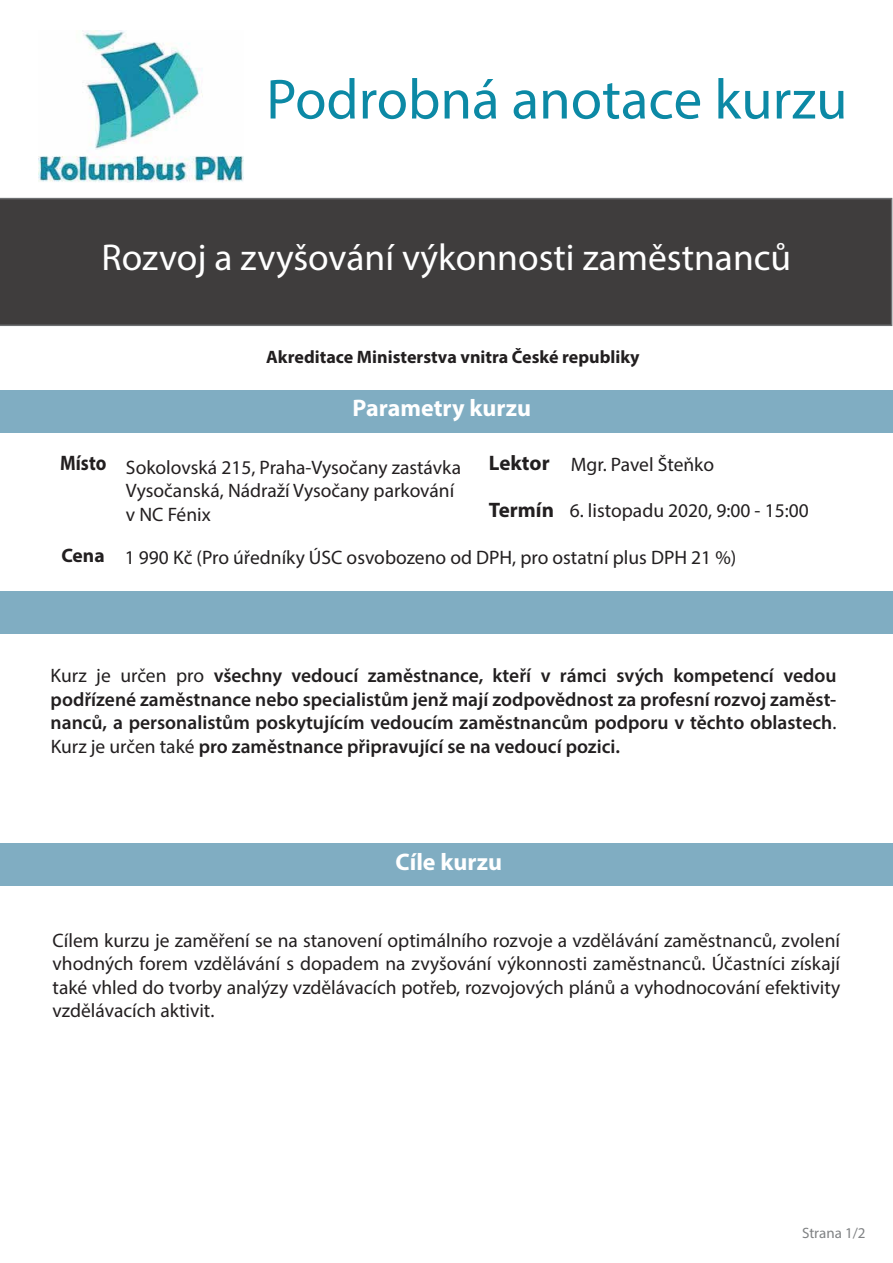
<style>
.page{position:relative;width:893px;height:1263px;background:#fff}
.page>*{position:absolute;margin:0;border:0;box-sizing:border-box;transform-origin:0 0}
.t1{font:57px "Myriad Pro";color:#0c89a5}
.t2{font:37.5px "Myriad Pro";color:#fff}
.t3{font:700 24px "Myriad Pro";color:#fff}
.t4{font:700 21px "Myriad Pro";color:#221f20}
.t5{font:700 21px "Myriad Pro";color:#221f20;scale:.88 1}
.t6{font:19.5px/23.4px "Myriad Pro";color:#231f20;text-align:justify}
.t7{font:600 19.5px/23.4px "Myriad Pro";color:#221f20;text-align:justify}
.t8{font:19.5px "Myriad Pro";color:#221f20}
.t9{font:700 18px "Myriad Pro";color:#221f20}
.t10{font:15px "Myriad Pro";color:#808284}
.s1{font-weight:700}
.s2{font-weight:400}
</style>
<div class="page">
<div style="left:0;top:198px;width:892px;height:128px;background:#3f3d3d"></div>
<div style="left:0;top:391px;width:893px;height:42px;background:#80adc2"></div>
<div style="left:0;top:592px;width:893px;height:42px;background:#80adc2"></div>
<div style="left:0;top:843px;width:892px;height:42px;background:#80adc2"></div>
<img style="left:38px;top:30px;width:205px;height:152px">
<h1 class="t1" style="left:266px;top:64px;width:583px">Podrobná anotace kurzu</h1>
<h2 class="t2" style="left:102px;top:234px;width:691px">Rozvoj a zvyšování výkonnosti zaměstnanců</h2>
<p class="t9" style="left:266px;top:345px;width:375px">Akreditace Ministerstva vnitra České republiky</p>
<p class="t3" style="left:353px;top:393px;width:180px">Parametry kurzu</p>
<p class="t8" style="left:571px;top:453px;width:145px">Mgr. Pavel Šteňko</p>
<p class="t5" style="left:60px;top:450px;width:54px">Místo</p>
<p class="t4" style="left:489px;top:450px;width:62px">Lektor</p>
<p class="t4" style="left:489px;top:496px;width:67px">Termín</p>
<p class="t8" style="left:61px;top:546px;width:676px"><span class="s1">Cena</span> 1 990 Kč (Pro úředníky ÚSC osvobozeno od DPH, pro ostatní plus DPH 21 %)</p>
<p class="t6" style="left:126px;top:455px;width:337px;text-align:left">Sokolovská 215, Praha-Vysočany zastávka<br>Vysočanská, Nádraží Vysočany parkování v NC Fénix</p>
<p class="t8" style="left:570px;top:498px;width:241px">6. listopadu 2020, 9:00 - 15:00</p>
<p class="t7" style="left:51px;top:664px;width:787px"><span class="s2">Kurz je určen pro</span> všechny vedoucí zaměstnance, kteří v rámci svých kompetencí vedou podřízené zaměstnance nebo specialistům jenž mají zodpovědnost za profesní rozvoj zaměst&shy;nanců, a personalistům poskytujícím vedoucím zaměstnancům podporu v těchto oblastech<span class="s2">.<br>Kurz je určen také</span> pro zaměstnance připravující se na vedoucí pozici.</p>
<p class="t3" style="left:396px;top:846px;width:108px">Cíle kurzu</p>
<p class="t6" style="left:53px;top:928px;width:789px">Cílem kurzu je zaměření se na stanovení optimálního rozvoje a vzdělávání zaměstnanců, zvolení vhodných forem vzdělávání s dopadem na zvyšování výkonnosti zaměstnanců. Účastníci získají také vhled do tvorby analýzy vzdělávacích potřeb, rozvojových plánů a vyhodnocování efektivity vzdělávacích aktivit.</p>
<p class="t10" style="left:802px;top:1224px;width:65px">Strana 1/2</p>
</div>
